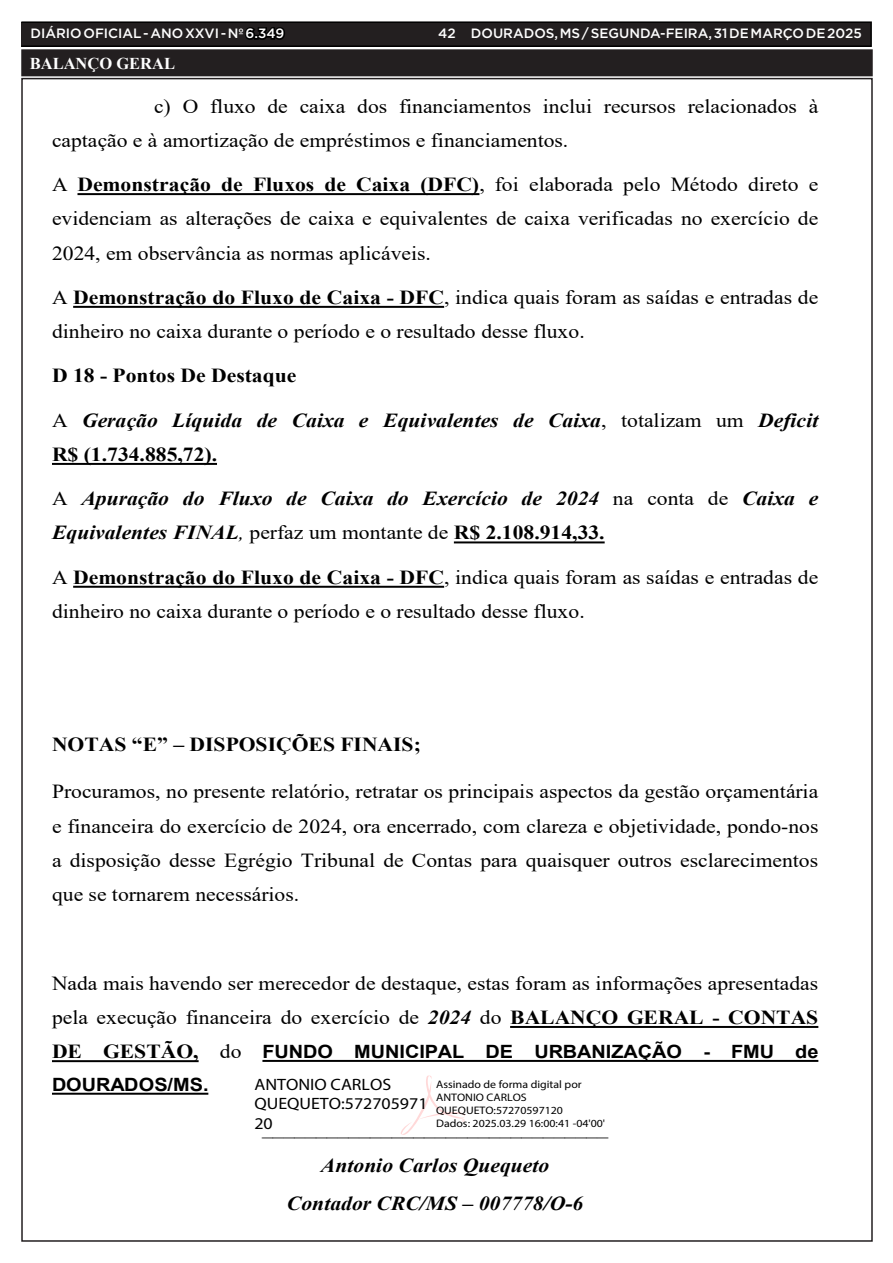
<style>
.page{position:relative;width:893px;height:1263px;background:#fff}
.page>*{position:absolute;margin:0;border:0;box-sizing:border-box;transform-origin:0 0}
.t1{font:19.95px/34.3px "Times New Roman";color:#000;scale:1.09 1}
.t2{font:italic 700 19.95px/34.2px "Times New Roman";color:#000;scale:1.09 1}
.t3{font:700 19.95px "Times New Roman";color:#000;scale:1.09 1}
.t4{font:700 18.3px/32.8px "Arial";letter-spacing:-.005em;color:#000;scale:1.09 1}
.t5{font:16.5px/19.8px "Myriad Pro";color:#000;scale:1.09 1}
.TEXTO{font:700 16.5px "Times New Roman";color:#fff}
.t6{font:500 13.5px "Gotham";color:#fff}
.t7{font:10.95px/13px "Myriad Pro";color:#000;scale:1.09 1}
.s1{color:#000}
.s2{font-weight:700}
.s3{font-weight:400;font-style:normal}
.s4{font-style:normal}
.s5{font-weight:400}
.s6{font-weight:700;font-style:italic}
.s7{font-family:"Times New Roman";font-size:19.95px}
.s8{font-family:"Times New Roman";font-weight:400;font-size:19.95px}
</style>
<div class="page">
<div style="left:21px;top:22px;width:850px;height:24px;background:#231f20"></div>
<div style="left:21px;top:21px;width:851px;height:26px;border:2px solid #000"></div>
<div style="left:23px;top:51px;width:848px;height:23px;background:#231f20"></div>
<div style="left:21px;top:49px;width:852px;height:27px;border:4px solid #231f20"></div>
<hr style="left:77px;top:193px;width:402px;height:2px;background:#000">
<hr style="left:73px;top:306px;width:371px;height:2px;background:#000">
<hr style="left:52px;top:463px;width:165px;height:2px;background:#000">
<hr style="left:454px;top:541px;width:151px;height:2px;background:#000">
<hr style="left:73px;top:586px;width:371px;height:2px;background:#000">
<hr style="left:510px;top:1026px;width:308px;height:2px;background:#000">
<hr style="left:52px;top:1060px;width:147px;height:2px;background:#000">
<hr style="left:262px;top:1060px;width:556px;height:2px;background:#000">
<hr style="left:52px;top:1093px;width:156px;height:2px;background:#000">
<svg style="left:401px;top:1075px;width:64px;height:59px"></svg>
<p class="t6" style="left:31px;top:25px;width:255px">DIÁRIO OFICIAL - ANO XXVI - Nº <span class="s1">6.349</span></p>
<p class="t6" style="left:438px;top:25px;width:425px">42 DOURADOS, MS / SEGUNDA-FEIRA, 31 DE MARÇO DE 2025</p>
<p class="TEXTO" style="left:30px;top:52px;width:147px">BALANÇO GERAL</p>
<p class="t1" style="left:52px;top:88px;width:704px;text-indent:102px">c) O fluxo de caixa dos financiamentos inclui recursos relacionados à captação e à amortização de empréstimos e financiamentos.</p>
<p class="t1" style="left:52px;top:167px;width:704px;text-align:justify">A <span class="s2">Demonstração de Fluxos de Caixa (DFC)</span>, foi elaborada pelo Método direto e evidenciam as alterações de caixa e equivalentes de caixa verificadas no exercício de 2024, em observância as normas aplicáveis.</p>
<p class="t1" style="left:52px;top:279px;width:704px">A <span class="s2">Demonstração do Fluxo de Caixa - DFC</span>, indica quais foram as saídas e entradas de dinheiro no caixa durante o período e o resultado desse fluxo.</p>
<p class="t3" style="left:52px;top:361px;width:226px">D 18 - Pontos De Destaque</p>
<p class="t2" style="left:52px;top:402px;width:705px"><span class="s3">A</span> Geração Líquida de Caixa e Equivalentes de Caixa<span class="s3">, totalizam um</span> Deficit<br><span class="s4">R$ (1.734.885,72).</span></p>
<p class="t2" style="left:52px;top:481px;width:704px"><span class="s3">A</span> Apuração do Fluxo de Caixa do Exercício de 2024 <span class="s3">na conta de</span> Caixa e<br>Equivalentes FINAL<span class="s5">,</span> <span class="s3">perfaz um montante de</span> <span class="s4">R$ 2.108.914,33.</span></p>
<p class="t1" style="left:52px;top:559px;width:704px">A <span class="s2">Demonstração do Fluxo de Caixa - DFC</span>, indica quais foram as saídas e entradas de dinheiro no caixa durante o período e o resultado desse fluxo.</p>
<p class="t3" style="left:52px;top:730px;width:340px">NOTAS “E” – DISPOSIÇÕES FINAIS;</p>
<p class="t1" style="left:52px;top:774px;width:705px;text-align:justify">Procuramos, no presente relatório, retratar os principais aspectos da gestão orçamentária e financeira do exercício de 2024, ora encerrado, com clareza e objetividade, pondo-nos a disposição desse Egrégio Tribunal de Contas para quaisquer outros esclarecimentos que se tornarem necessários.</p>
<p class="t1" style="left:52px;top:965px;width:704px">Nada mais havendo ser merecedor de destaque, estas foram as informações apresentadas pela execução financeira do exercício de <span class="s6">2024</span> do <span class="s2">BALANÇO GERAL - CONTAS</span></p>
<p class="t4" style="left:52px;top:1035px;width:705px"><span class="s7">DE GESTÃO,</span> <span class="s8">do</span> FUNDO MUNICIPAL DE URBANIZAÇÃO - FMU de<br>DOURADOS/MS.</p>
<p class="t5" style="left:254px;top:1074px;width:160px">ANTONIO CARLOS<br>QUEQUETO:572705971<br>20</p>
<p class="t7" style="left:436px;top:1077px;width:157px">Assinado de forma digital por<br>ANTONIO CARLOS<br>QUEQUETO:57270597120<br>Dados: 2025.03.29 16:00:41 -04'00'</p>
<p class="t2" style="left:262px;top:1107px;width:319px;line-height:38px;text-align:center"><span class="s3">________________________________<br></span>Antonio Carlos Quequeto<br>Contador CRC/MS – 007778/O-6</p>
</div>
